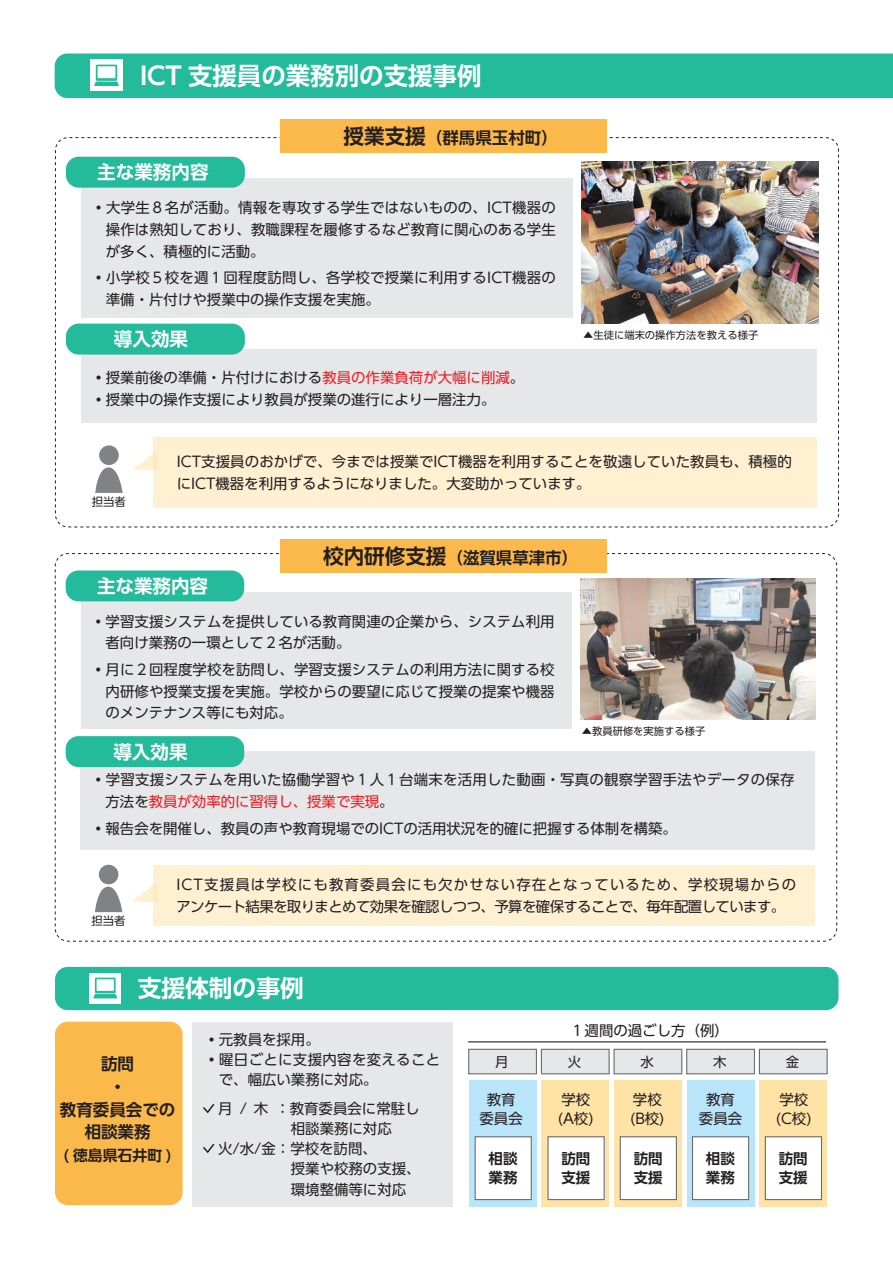
<style>
.page{position:relative;width:893px;height:1263px;background:#fff}
.page>*{position:absolute;margin:0;border:0;box-sizing:border-box;transform-origin:0 0}
.t1{font:700 24.45px "UD Shin Go Pro De";color:#fff}
.t2{font:700 23.7px "UD Shin Go Pro De";color:#fff}
.t3{font:700 18.6px "UD Shin Go Pro De";color:#fff}
.t4{font:700 18.45px "UD Shin Go Pro De";color:#fff}
.t5{font:700 16.5px/22.6px "UD Shin Go Pro De";color:#231f20;text-align:center}
.t6{font:700 14.85px "UD Shin Go Pro De";color:#231f20}
.t7{font:14.4px/21.6px "UD Shin Go Pro";color:#231f20}
.t8{font:14.4px/21.6px "UD Shin Go Pro";letter-spacing:.02em;color:#231f20}
.t9{font:700 14.4px/18.6px "UD Shin Go Pro De";color:#231f20}
.t10{font:14.4px "UD Shin Go Pro";letter-spacing:.025em;color:#231f20}
.t11{font:13.35px "UD Shin Go Pro";color:#231f20}
.t12{font:11.4px "UD Shin Go Pro";color:#231f20}
.t13{font:11.25px "UD Shin Go Pro";color:#231f20}
.t14{font:10.35px "UD Shin Go Pro";color:#231f20}
.s1{font-size:20.55px}
.s2{color:#ee1d23}
</style>
<div class="page">
<div style="left:541px;top:1080px;width:68px;height:127px;background:#ffe2a5"></div>
<div style="left:614px;top:1080px;width:68px;height:127px;background:#ffe2a5"></div>
<div style="left:759px;top:1080px;width:68px;height:127px;background:#ffe2a5"></div>
<div style="left:469px;top:1080px;width:67px;height:127px;background:#b9e5fa"></div>
<div style="left:687px;top:1080px;width:67px;height:127px;background:#b9e5fa"></div>
<div style="left:81px;top:178px;width:492px;height:140px;background:#e6e7e9"></div>
<div style="left:81px;top:348px;width:736px;height:74px;background:#e6e7e9"></div>
<div style="left:154px;top:437px;width:663px;height:70px;background:#fff0d2"></div>
<div style="left:55px;top:1022px;width:128px;height:183px;background:#fcb94b;border-radius:13px"></div>
<div style="left:280px;top:119px;width:327px;height:34px;background:#fcb94b"></div>
<div style="left:66px;top:157px;width:179px;height:31px;background:#24bb9d;border-radius:13px"></div>
<div style="left:66px;top:324px;width:179px;height:31px;background:#24bb9d;border-radius:13px"></div>
<div style="left:99px;top:445px;width:20px;height:20px;background:#808285;border-radius:50%"></div>
<svg style="left:95px;top:467px;width:28px;height:26px"></svg>
<svg style="left:133px;top:450px;width:25px;height:20px"></svg>
<div style="left:193px;top:1022px;width:260px;height:184px;background:#e6e7e9"></div>
<img style="left:582px;top:161px;width:236px;height:162px">
<img style="left:580px;top:578px;width:235px;height:142px">
<div style="left:81px;top:593px;width:491px;height:136px;background:#e6e7e9"></div>
<div style="left:81px;top:751px;width:734px;height:98px;background:#e6e7e9"></div>
<div style="left:280px;top:539px;width:327px;height:34px;background:#fcb94b"></div>
<div style="left:66px;top:736px;width:178px;height:31px;background:#24bb9d;border-radius:13px"></div>
<div style="left:66px;top:570px;width:178px;height:31px;background:#24bb9d;border-radius:13px"></div>
<div style="left:153px;top:865px;width:662px;height:61px;background:#fff0d2"></div>
<div style="left:99px;top:865px;width:19px;height:19px;background:#808285;border-radius:50%"></div>
<svg style="left:95px;top:886px;width:27px;height:26px"></svg>
<svg style="left:132px;top:883px;width:26px;height:19px"></svg>
<svg style="left:203px;top:1103px;width:12px;height:11px"></svg>
<svg style="left:203px;top:1143px;width:12px;height:10px"></svg>
<hr style="left:468px;top:1041px;width:358px;height:1px;background:#231f20">
<div style="left:469px;top:1049px;width:67px;height:25px;background:#e6e7e9"></div>
<div style="left:468px;top:1049px;width:69px;height:25px;border:1px solid #6c6d70"></div>
<div style="left:541px;top:1049px;width:68px;height:25px;background:#e6e7e9"></div>
<div style="left:541px;top:1049px;width:69px;height:25px;border:1px solid #6c6d70"></div>
<div style="left:614px;top:1049px;width:68px;height:25px;background:#e6e7e9"></div>
<div style="left:613px;top:1049px;width:69px;height:25px;border:1px solid #6c6d70"></div>
<div style="left:687px;top:1049px;width:67px;height:25px;background:#e6e7e9"></div>
<div style="left:686px;top:1049px;width:69px;height:25px;border:1px solid #6c6d70"></div>
<div style="left:759px;top:1049px;width:68px;height:25px;background:#e6e7e9"></div>
<div style="left:759px;top:1049px;width:69px;height:25px;border:1px solid #6c6d70"></div>
<div style="left:475px;top:1137px;width:56px;height:62px;background:#fff"></div>
<div style="left:475px;top:1136px;width:57px;height:64px;border:1px solid #6c6d70"></div>
<div style="left:548px;top:1137px;width:56px;height:62px;background:#fff"></div>
<div style="left:547px;top:1136px;width:58px;height:64px;border:1px solid #6c6d70"></div>
<div style="left:692px;top:1137px;width:57px;height:62px;background:#fff"></div>
<div style="left:692px;top:1136px;width:57px;height:64px;border:1px solid #6c6d70"></div>
<div style="left:765px;top:1137px;width:56px;height:62px;background:#fff"></div>
<div style="left:765px;top:1136px;width:57px;height:64px;border:1px solid #6c6d70"></div>
<div style="left:620px;top:1137px;width:56px;height:62px;background:#fff"></div>
<div style="left:620px;top:1136px;width:57px;height:64px;border:1px solid #6c6d70"></div>
<div style="left:55px;top:53px;width:838px;height:45px;background:#24bb9d"></div>
<div style="left:55px;top:967px;width:783px;height:43px;background:#24bb9d;border-radius:13px"></div>
<div style="left:89px;top:973px;width:32px;height:30px;background:#fff"></div>
<svg style="left:93px;top:978px;width:24px;height:20px"></svg>
<h1 class="t1" style="left:140px;top:56px;width:343px">ICT 支援員の業務別の支援事例</h1>
<p class="t5" style="left:343px;top:126px;width:216px"><span class="s1">授業支援</span>（群馬県玉村町）</p>
<p class="t3" style="left:97px;top:157px;width:113px">主な業務内容</p>
<p class="t7" style="left:106px;top:197px;width:452px;text-align:justify;text-indent:-14px">・大学生８名が活動。情報を専攻する学生ではないものの、ICT機器の操作は熟知しており、教職課程を履修するなど教育に関心のある学生が多く、積極的に活動。</p>
<p class="t7" style="left:106px;top:267px;width:452px;text-indent:-14px">・小学校５校を週１回程度訪問し、各学校で授業に利用するICT機器の準備・片付けや授業中の操作支援を実施。</p>
<p class="t3" style="left:114px;top:324px;width:76px">導入効果</p>
<p class="t7" style="left:91px;top:366px;width:434px">・授業前後の準備・片付けにおける<span class="s2">教員の作業負荷が大幅に削減</span>。・授業中の操作支援により教員が授業の進行により一層注力。</p>
<p class="t14" style="left:583px;top:327px;width:177px">▲生徒に端末の操作方法を教える様子</p>
<p class="t12" style="left:92px;top:492px;width:36px">担当者</p>
<p class="t7" style="left:177px;top:450px;width:616px">ICT支援員のおかげで、今までは授業でICT機器を利用することを敬遠していた教員も、積極的にICT機器を利用するようになりました。大変助かっています。</p>
<p class="t5" style="left:323px;top:546px;width:257px"><span class="s1">校内研修支援</span>（滋賀県草津市）</p>
<p class="t4" style="left:97px;top:571px;width:113px">主な業務内容</p>
<p class="t7" style="left:106px;top:610px;width:451px;text-indent:-14px">・学習支援システムを提供している教育関連の企業から、システム利用者向け業務の一環として２名が活動。</p>
<p class="t7" style="left:106px;top:658px;width:451px;text-align:justify;text-indent:-14px">・月に２回程度学校を訪問し、学習支援システムの利用方法に関する校内研修や授業支援を実施。学校からの要望に応じて授業の提案や機器のメンテナンス等にも対応。</p>
<p class="t4" style="left:114px;top:737px;width:76px">導入効果</p>
<p class="t8" style="left:106px;top:769px;width:690px;text-indent:-14px">・学習支援システムを用いた協働学習や１人１台端末を活用した動画・写真の観察学習手法やデータの保存方法を<span class="s2">教員が効率的に習得し、授業で実現</span>。</p>
<p class="t7" style="left:91px;top:817px;width:587px">・報告会を開催し、教員の声や教育現場でのICTの活用状況を的確に把握する体制を構築。</p>
<p class="t14" style="left:582px;top:722px;width:125px">▲教員研修を実施する様子</p>
<p class="t13" style="left:92px;top:912px;width:35px">担当者</p>
<p class="t8" style="left:176px;top:873px;width:621px">ICT支援員は学校にも教育委員会にも欠かせない存在となっているため、学校現場からのアンケート結果を取りまとめて効果を確認しつつ、予算を確保することで、毎年配置しています。</p>
<h2 class="t2" style="left:138px;top:969px;width:167px">支援体制の事例</h2>
<p class="t5" style="left:60px;top:1052px;width:117px">訪問<br>・<br>教育委員会での相談業務</p>
<p class="t6" style="left:64px;top:1143px;width:110px">( 徳島県石井町 )</p>
<p class="t7" style="left:204px;top:1028px;width:117px">・元教員を採用。</p>
<p class="t10" style="left:204px;top:1048px;width:237px">・曜日ごとに支援内容を変えること</p>
<p class="t7" style="left:219px;top:1068px;width:160px">で、幅広い業務に対応。</p>
<p class="t7" style="left:218px;top:1097px;width:203px">月 / 木：教育委員会に常駐し</p>
<p class="t7" style="left:291px;top:1117px;width:103px">相談業務に対応</p>
<p class="t7" style="left:218px;top:1137px;width:160px">火/水/金：学校を訪問、</p>
<p class="t7" style="left:291px;top:1158px;width:131px">授業や校務の支援、</p>
<p class="t7" style="left:291px;top:1178px;width:117px">環境整備等に対応</p>
<p class="t7" style="left:570px;top:1019px;width:160px">１週間の過ごし方（例）</p>
<p class="t11" style="left:495px;top:1051px;width:15px">月</p>
<p class="t11" style="left:568px;top:1051px;width:15px">火</p>
<p class="t11" style="left:640px;top:1051px;width:15px">水</p>
<p class="t11" style="left:713px;top:1051px;width:15px">木</p>
<p class="t11" style="left:786px;top:1051px;width:15px">金</p>
<p class="t7" style="left:479px;top:1090px;width:45px;line-height:18.6px;text-align:center">教育委員会</p>
<p class="t7" style="left:558px;top:1090px;width:37px;line-height:18.6px">学校(A校)</p>
<p class="t7" style="left:699px;top:1090px;width:45px;line-height:18.6px;text-align:center">教育委員会</p>
<p class="t7" style="left:776px;top:1090px;width:37px;line-height:18.6px">学校(C校)</p>
<p class="t7" style="left:630px;top:1090px;width:36px;line-height:18.6px">学校(B校)</p>
<p class="t9" style="left:489px;top:1149px;width:30px">相談業務</p>
<p class="t9" style="left:561px;top:1149px;width:30px">訪問支援</p>
<p class="t9" style="left:706px;top:1149px;width:30px">相談業務</p>
<p class="t9" style="left:779px;top:1149px;width:30px">訪問支援</p>
<p class="t9" style="left:634px;top:1149px;width:30px">訪問支援</p>
</div>
